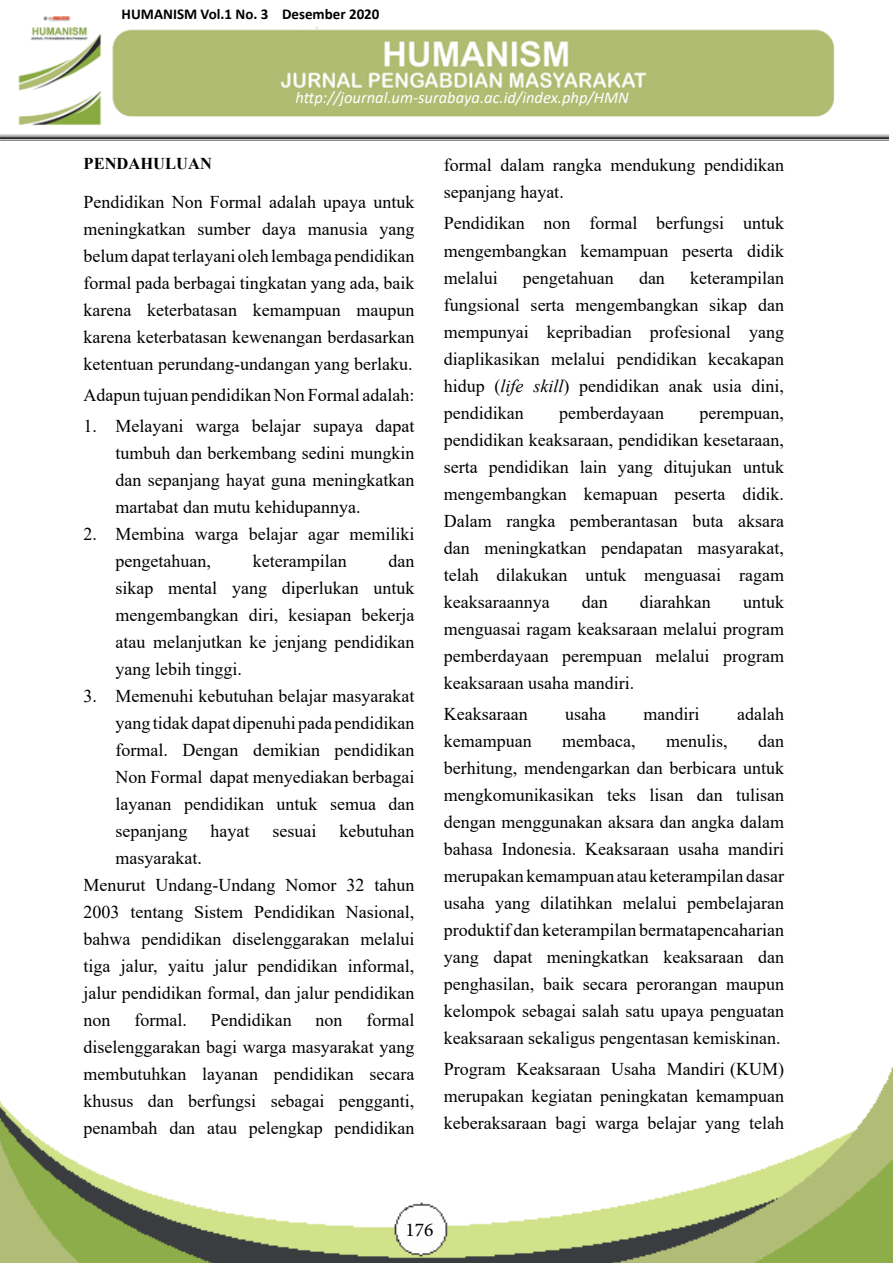
<style>
.page{position:relative;width:893px;height:1263px;background:#fff}
.page>*{position:absolute;margin:0;border:0;box-sizing:border-box;transform-origin:0 0}
.t1{font:19.5px "Minion Pro";color:#000}
.t2{font:18px/27px "Times New Roman";color:#000;text-align:justify}
.t3{font:italic 16.5px "Calibri";color:#fff}
.t4{font:700 16.5px "Times New Roman";color:#000}
.t5{font:700 15px "Calibri";color:#000}
.s1{font-style:italic}
</style>
<div class="page">
<img style="left:0;top:1067px;width:893px;height:196px">
<img style="left:0;top:16px;width:888px;height:124px">
<div style="left:119px;top:0;width:268px;height:28px;background:#fff"></div>
<div style="left:84px;top:879px;width:330px;height:259px;background:#fff"></div>
<div style="left:444px;top:1062px;width:340px;height:71px;background:#fff"></div>
<p class="t5" style="left:122px;top:3px;width:259px">HUMANISM Vol.1 No. 3 Desember 2020</p>
<p class="t3" style="left:296px;top:86px;width:335px">http://journal.um-surabaya.ac.id/index.php/HMN</p>
<p class="t4" style="left:84px;top:151px;width:130px">PENDAHULUAN</p>
<p class="t2" style="left:84px;top:187px;width:332px">Pendidikan Non Formal adalah upaya untuk meningkatkan sumber daya manusia yang belum dapat terlayani oleh lembaga pendidikan formal pada berbagai tingkatan yang ada, baik karena keterbatasan kemampuan maupun karena keterbatasan kewenangan berdasarkan ketentuan perundang-undangan yang berlaku.</p>
<p class="t2" style="left:84px;top:381px;width:332px">Adapun tujuan pendidikan Non Formal adalah:</p>
<p class="t2" style="left:116px;top:412px;width:300px;text-indent:-32px">1. Melayani warga belajar supaya dapat tumbuh dan berkembang sedini mungkin dan sepanjang hayat guna meningkatkan martabat dan mutu kehidupannya.</p>
<p class="t2" style="left:116px;top:520px;width:300px;text-indent:-32px">2. Membina warga belajar agar memiliki pengetahuan,</p>
<p class="t2" style="left:116px;top:547px;width:300px;text-indent:273px">dan sikap mental yang diperlukan untuk mengembangkan diri, kesiapan bekerja atau melanjutkan ke jenjang pendidikan yang lebih tinggi.</p>
<p class="t2" style="left:116px;top:682px;width:300px;text-indent:-32px">3. Memenuhi kebutuhan belajar masyarakat yang tidak dapat dipenuhi pada pendidikan formal. Dengan demikian pendidikan Non Formal dapat menyediakan berbagai layanan pendidikan untuk semua dan sepanjang</p>
<p class="t2" style="left:253px;top:547px;width:95px">keterampilan</p>
<p class="t2" style="left:211px;top:817px;width:40px">hayat</p>
<p class="t2" style="left:272px;top:817px;width:45px">sesuai</p>
<p class="t2" style="left:339px;top:817px;width:76px">kebutuhan</p>
<p class="t2" style="left:84px;top:844px;width:332px;text-align:left;text-indent:32px">masyarakat.<br>Menurut Undang-Undang Nomor 32 tahun 2003 tentang Sistem Pendidikan Nasional, bahwa pendidikan diselenggarakan melalui tiga jalur, yaitu jalur pendidikan informal, jalur pendidikan formal, dan jalur pendidikan non</p>
<p class="t2" style="left:84px;top:1006px;width:332px;text-indent:283px">formal diselenggarakan bagi warga masyarakat yang membutuhkan layanan pendidikan secara khusus dan berfungsi sebagai pengganti, penambah dan atau pelengkap pendidikan</p>
<p class="t2" style="left:134px;top:1006px;width:54px">formal.</p>
<p class="t2" style="left:211px;top:1006px;width:83px">Pendidikan</p>
<p class="t2" style="left:316px;top:1006px;width:28px">non</p>
<p class="t2" style="left:444px;top:151px;width:342px">formal dalam rangka mendukung pendidikan sepanjang hayat.</p>
<p class="t2" style="left:444px;top:209px;width:342px">Pendidikan non formal berfungsi untuk mengembangkan kemampuan peserta didik melalui</p>
<p class="t2" style="left:444px;top:263px;width:342px;text-indent:246px">keterampilan fungsional serta mengembangkan sikap dan mempunyai kepribadian profesional yang diaplikasikan melalui pendidikan kecakapan hidup (<span class="s1">life skill</span>) pendidikan anak usia dini, pendidikan</p>
<p class="t2" style="left:523px;top:263px;width:92px">pengetahuan</p>
<p class="t2" style="left:639px;top:263px;width:27px">dan</p>
<p class="t2" style="left:559px;top:398px;width:106px">pemberdayaan</p>
<p class="t2" style="left:444px;top:398px;width:342px;text-indent:256px">perempuan, pendidikan keaksaraan, pendidikan kesetaraan, serta pendidikan lain yang ditujukan untuk mengembangkan kemapuan peserta didik.<br>Dalam rangka pemberantasan buta aksara dan meningkatkan pendapatan masyarakat, telah dilakukan untuk menguasai ragam keaksaraannya</p>
<p class="t2" style="left:444px;top:587px;width:342px;text-indent:299px">untuk menguasai ragam keaksaraan melalui program pemberdayaan perempuan melalui program keaksaraan usaha mandiri.</p>
<p class="t2" style="left:444px;top:700px;width:85px">Keaksaraan</p>
<p class="t2" style="left:565px;top:700px;width:42px">usaha</p>
<p class="t2" style="left:644px;top:700px;width:57px">mandiri</p>
<p class="t2" style="left:737px;top:700px;width:48px">adalah</p>
<p class="t2" style="left:444px;top:727px;width:89px">kemampuan</p>
<p class="t2" style="left:562px;top:727px;width:75px">membaca,</p>
<p class="t2" style="left:666px;top:727px;width:63px">menulis,</p>
<p class="t2" style="left:582px;top:587px;width:27px">dan</p>
<p class="t2" style="left:640px;top:587px;width:72px">diarahkan</p>
<p class="t2" style="left:444px;top:727px;width:342px;text-indent:314px">dan berhitung, mendengarkan dan berbicara untuk mengkomunikasikan teks lisan dan tulisan dengan menggunakan aksara dan angka dalam bahasa Indonesia. Keaksaraan usaha mandiri merupakan kemampuan atau keterampilan dasar usaha yang dilatihkan melalui pembelajaran produktif dan keterampilan bermatapencaharian yang dapat meningkatkan keaksaraan dan penghasilan, baik secara perorangan maupun kelompok sebagai salah satu upaya penguatan keaksaraan sekaligus pengentasan kemiskinan.</p>
<p class="t2" style="left:444px;top:1055px;width:342px">Program Keaksaraan Usaha Mandiri (KUM) merupakan kegiatan peningkatan kemampuan keberaksaraan bagi warga belajar yang telah</p>
<p class="t1" style="left:406px;top:1216px;width:30px">176</p>
</div>
